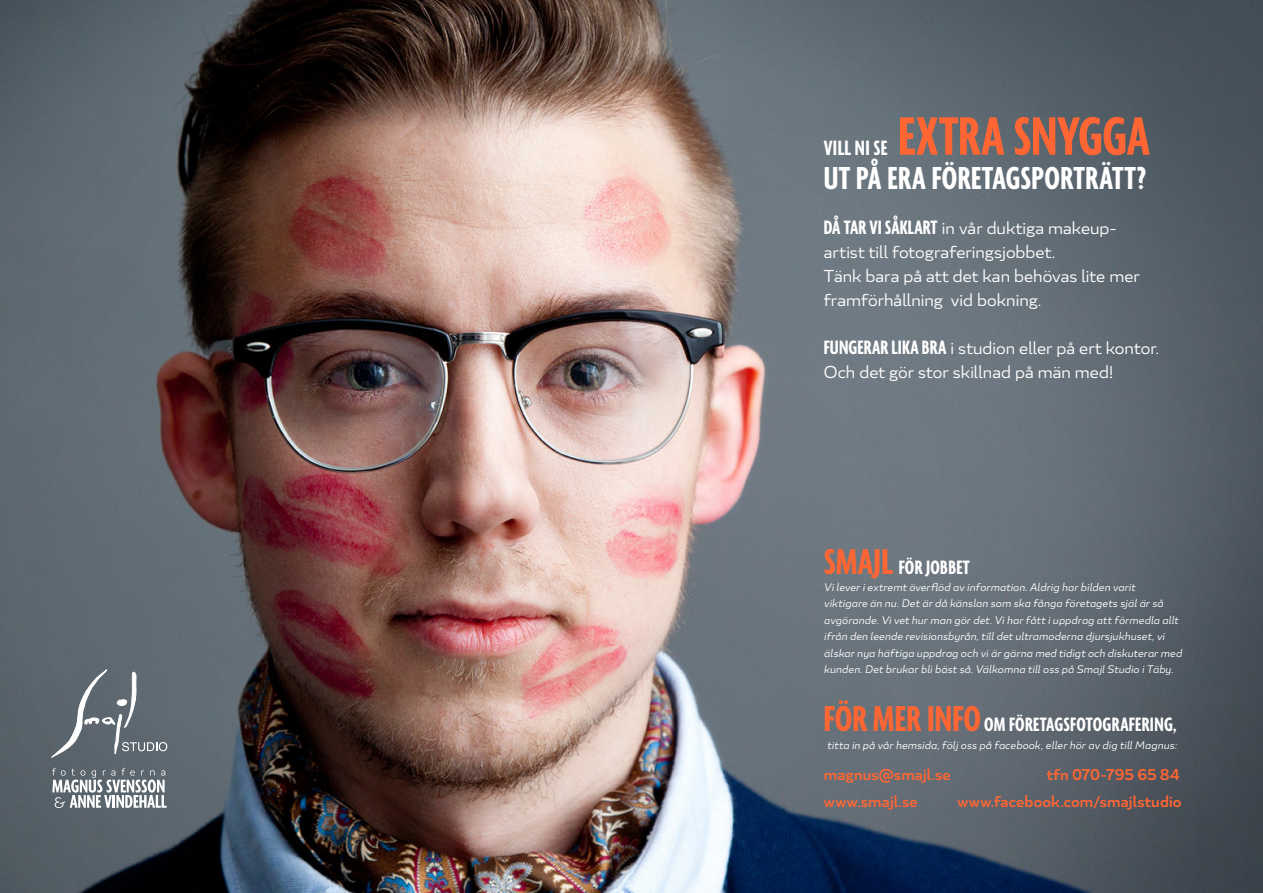
<style>
.page{position:relative;width:1263px;height:893px;background:#fff}
.page>*{position:absolute;margin:0;border:0;box-sizing:border-box;transform-origin:0 0}
.t1{font:700 extra-condensed 58.5px "Agenda";letter-spacing:-.005em;color:#f63}
.t2{font:700 extra-condensed 34.5px "Agenda";letter-spacing:.01em;color:#fff}
.t3{font:700 extra-condensed 22.5px "Agenda";letter-spacing:.015em;color:#fff}
.t4{font:700 extra-condensed 21px "Agenda";letter-spacing:.015em;color:#fff}
.t5{font:300 16.5px/24px "Blanc";color:#fff}
.t6{font:500 15px "Blanc";letter-spacing:.005em;color:#f63}
.t7{font:italic 300 10.5px/16.5px "Blanc";letter-spacing:.015em;color:#fff}
.s1{font-family:"Agenda";font-weight:700;font-stretch:extra-condensed;font-size:21px}
.s2{font-size:39px;color:#f63}
</style>
<div class="page">
<img style="left:0;top:0;width:1263px;height:893px">
<svg style="left:51px;top:670px;width:116px;height:87px;background:#6e777f"></svg>
<svg style="left:52px;top:768px;width:115px;height:40px"></svg>
<p class="t1" style="left:898px;top:103px;width:253px">EXTRA SNYGGA</p>
<p class="t2" style="left:824px;top:159px;width:324px">UT PÅ ERA FÖRETAGSPORTRÄTT?</p>
<p class="t5" style="left:824px;top:216px;width:317px"><span class="s1">DÅ TAR VI SÅKLART</span> in vår duktiga makeup&shy;artist till fotograferingsjobbet.<br>Tänk bara på att det kan behövas lite mer framförhållning vid bokning.</p>
<p class="t5" style="left:824px;top:336px;width:337px"><span class="s1">FUNGERAR LIKA BRA</span> i studion eller på ert kontor.<br>Och det gör stor skillnad på män med!</p>
<p class="t3" style="left:824px;top:135px;width:65px">VILL NI SE</p>
<p class="t4" style="left:824px;top:555px;width:148px"><span class="s2">SMAJL</span> FÖR JOBBET</p>
<p class="t7" style="left:824px;top:578px;width:359px">Vi lever i extremt överflöd av information. Aldrig har bilden varit<br>viktigare än nu. Det är då känslan som ska fånga företagets själ är så avgörande. Vi vet hur man gör det. Vi har fått i uppdrag att förmedla allt ifrån den leende revisionsbyrån, till det ultramoderna djursjukhuset, vi älskar nya häftiga uppdrag och vi är gärna med tidigt och diskuterar med kunden. Det brukar bli bäst så. Välkomna till oss på Smajl Studio i Täby.</p>
<p class="t4" style="left:824px;top:712px;width:354px"><span class="s2">FÖR MER INFO</span>OM FÖRETAGSFOTOGRAFERING,</p>
<p class="t7" style="left:827px;top:737px;width:351px">titta in på vår hemsida, följ oss på facebook, eller hör av dig till Magnus:</p>
<p class="t6" style="left:824px;top:765px;width:128px">magnus@smajl.se</p>
<p class="t6" style="left:1047px;top:765px;width:134px">tfn 070-795 65 84</p>
<p class="t6" style="left:824px;top:792px;width:95px">www.smajl.se</p>
<p class="t6" style="left:957px;top:792px;width:225px">www.facebook.com/smajlstudio</p>
</div>
